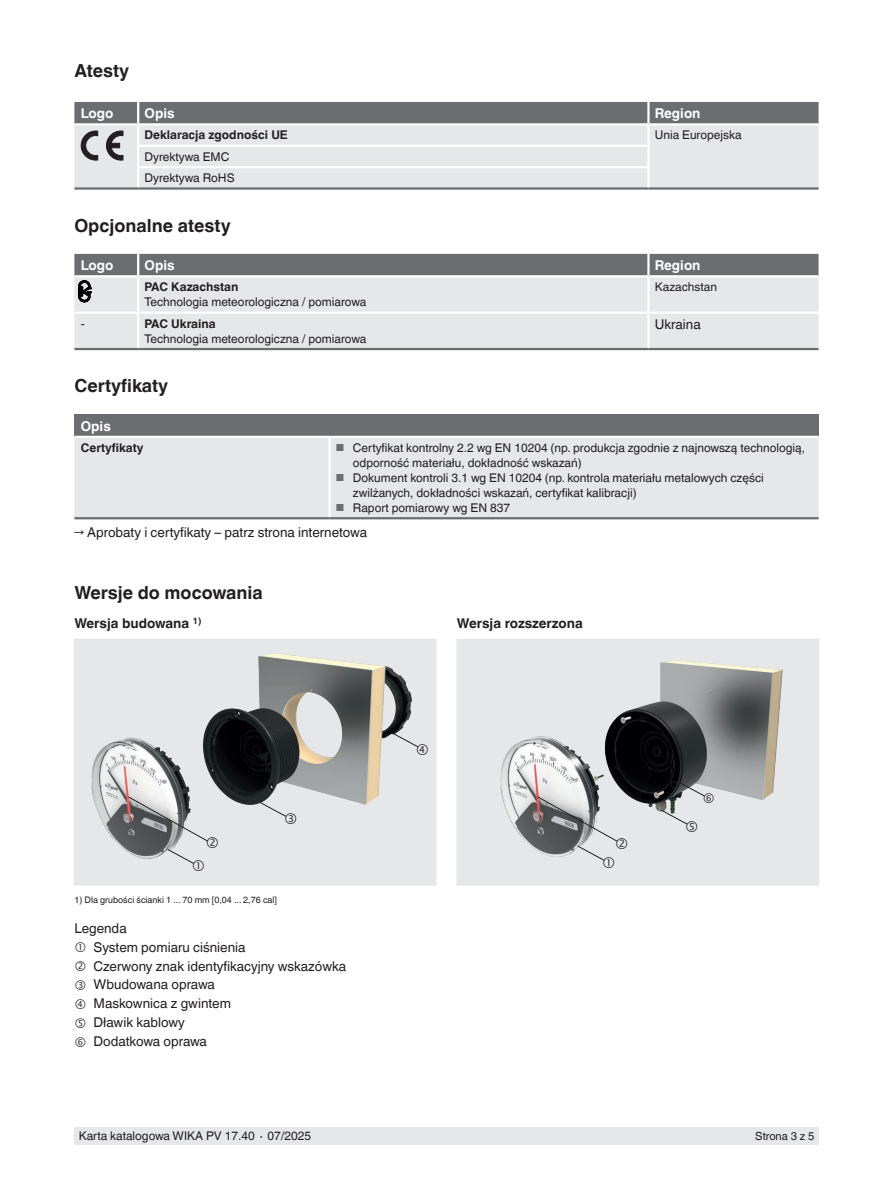
<style>
.page{position:relative;width:893px;height:1188px;background:#fff}
.page>*{position:absolute;margin:0;border:0;box-sizing:border-box;transform-origin:0 0}
.t1{font:700 18px "Helvetica World";color:#231f20}
.t2{font:13.5px/18.8px "Helvetica World";color:#231f20}
.t3{font:700 13.5px "Helvetica World";color:#fff}
.t4{font:700 13.5px "Helvetica World";color:#231f20}
.t5{font:12px/15px "Helvetica World";color:#231f20}
.t6{font:700 12px "Helvetica World";color:#231f20}
.t7{font:11.25px "Helvetica World";color:#231f20}
.t8{font:9px "Helvetica World";color:#231f20}
.t9{font:700 9px "Helvetica World";color:#231f20}
.s1{font-size:10.2px;color:#6c6d70}
</style>
<div class="page">
<div style="left:74px;top:1128px;width:745px;height:17px;background:#e6e7e9"></div>
<div style="left:74px;top:639px;width:363px;height:247px;background:#e6e7e9"></div>
<img style="left:91px;top:653px;width:321px;height:199px">
<div style="left:456px;top:639px;width:363px;height:247px;background:#e6e7e9"></div>
<hr style="left:138px;top:187px;width:510px;height:3px;background:#6c6d70">
<hr style="left:74px;top:187px;width:64px;height:3px;background:#6c6d70">
<hr style="left:648px;top:187px;width:171px;height:3px;background:#6c6d70">
<svg style="left:74px;top:102px;width:745px;height:85px;background:#c7c8ca"></svg>
<div style="left:74px;top:302px;width:745px;height:46px;background:#e6e7e9"></div>
<hr style="left:137px;top:277px;width:2px;height:35px;background:#fff">
<hr style="left:647px;top:277px;width:3px;height:35px;background:#fff">
<hr style="left:74px;top:312px;width:64px;height:2px;background:#fff">
<hr style="left:138px;top:312px;width:510px;height:2px;background:#fff">
<hr style="left:137px;top:314px;width:2px;height:34px;background:#fff">
<hr style="left:648px;top:312px;width:171px;height:2px;background:#fff">
<hr style="left:647px;top:314px;width:3px;height:34px;background:#fff">
<hr style="left:74px;top:348px;width:64px;height:2px;background:#6c6d70">
<hr style="left:138px;top:348px;width:510px;height:2px;background:#6c6d70">
<hr style="left:648px;top:348px;width:171px;height:2px;background:#6c6d70">
<div style="left:74px;top:414px;width:745px;height:23px;background:#6c6d70"></div>
<div style="left:74px;top:438px;width:745px;height:79px;background:#e6e7e9"></div>
<hr style="left:74px;top:436px;width:257px;height:2px;background:#fff">
<hr style="left:331px;top:436px;width:488px;height:2px;background:#fff">
<hr style="left:328px;top:438px;width:3px;height:79px;background:#fff">
<hr style="left:74px;top:517px;width:256px;height:2px;background:#6c6d70">
<hr style="left:330px;top:517px;width:489px;height:2px;background:#6c6d70">
<svg style="left:74px;top:254px;width:745px;height:48px;background:#b0b1b3"></svg>
<img style="left:500px;top:660px;width:283px;height:191px">
<svg style="left:127px;top:796px;width:91px;height:68px"></svg>
<svg style="left:259px;top:801px;width:37px;height:23px"></svg>
<svg style="left:391px;top:732px;width:27px;height:23px"></svg>
<svg style="left:537px;top:796px;width:90px;height:65px"></svg>
<svg style="left:677px;top:781px;width:37px;height:22px"></svg>
<svg style="left:660px;top:809px;width:37px;height:23px"></svg>
<h1 class="t1" style="left:74px;top:60px;width:56px">Atesty</h1>
<p class="t3" style="left:81px;top:105px;width:34px">Logo</p>
<p class="t3" style="left:145px;top:105px;width:32px">Opis</p>
<p class="t3" style="left:655px;top:105px;width:47px">Region</p>
<p class="t6" style="left:145px;top:128px;width:145px">Deklaracja zgodności UE</p>
<p class="t5" style="left:655px;top:128px;width:88px">Unia Europejska</p>
<p class="t5" style="left:145px;top:146px;width:92px;line-height:21.3px">Dyrektywa EMC<br>Dyrektywa RoHS</p>
<h1 class="t1" style="left:74px;top:215px;width:158px">Opcjonalne atesty</h1>
<p class="t3" style="left:81px;top:257px;width:34px">Logo</p>
<p class="t3" style="left:145px;top:257px;width:32px">Opis</p>
<p class="t3" style="left:655px;top:257px;width:47px">Region</p>
<p class="t6" style="left:145px;top:280px;width:95px">PAC Kazachstan</p>
<p class="t5" style="left:145px;top:295px;width:223px">Technologia meteorologiczna / pomiarowa</p>
<p class="t5" style="left:655px;top:280px;width:64px">Kazachstan</p>
<p class="t5" style="left:81px;top:316px;width:5px">-</p>
<p class="t6" style="left:145px;top:317px;width:73px">PAC Ukraina</p>
<p class="t5" style="left:145px;top:331px;width:223px">Technologia meteorologiczna / pomiarowa</p>
<p class="t2" style="left:655px;top:315px;width:47px">Ukraina</p>
<h1 class="t1" style="left:74px;top:375px;width:95px">Certyfikaty</h1>
<p class="t3" style="left:81px;top:418px;width:32px">Opis</p>
<p class="t6" style="left:81px;top:441px;width:64px">Certyfikaty</p>
<p class="t5" style="left:353px;top:440px;width:454px;text-indent:-17px"><span class="s1">■</span> Certyfikat kontrolny 2.2 wg EN 10204 (np. produkcja zgodnie z najnowszą technologią, odporność materiału, dokładność wskazań)</p>
<p class="t5" style="left:353px;top:470px;width:412px;text-indent:-17px"><span class="s1">■</span> Dokument kontroli 3.1 wg EN 10204 (np. kontrola materiału metalowych części zwilżanych, dokładności wskazań, certyfikat kalibracji)</p>
<p class="t5" style="left:336px;top:500px;width:176px"><span class="s1">■</span> Raport pomiarowy wg EN 837</p>
<p class="t2" style="left:74px;top:523px;width:294px">→ Aprobaty i certyfikaty – patrz strona internetowa</p>
<h1 class="t1" style="left:74px;top:582px;width:190px">Wersje do mocowania</h1>
<p class="t4" style="left:74px;top:616px;width:116px">Wersja budowana</p>
<p class="t4" style="left:457px;top:616px;width:127px">Wersja rozszerzona</p>
<p class="t9" style="left:193px;top:616px;width:10px">1)</p>
<p class="t8" style="left:74px;top:895px;width:204px">1) Dla grubości ścianki 1 ... 70 mm [0,04 ... 2,76 cal]</p>
<p class="t2" style="left:94px;top:919px;width:254px;text-indent:-19px">Legenda<br>System pomiaru ciśnienia<br>Czerwony znak identyfikacyjny wskazówka<br>Wbudowana oprawa<br>Maskownica z gwintem<br>Dławik kablowy<br>Dodatkowa oprawa</p>
<p class="t5" style="left:79px;top:1129px;width:234px">Karta katalogowa WIKA PV 17.40 ∙ 07/2025</p>
<p class="t7" style="left:755px;top:1130px;width:61px">Strona 3 z 5</p>
</div>
